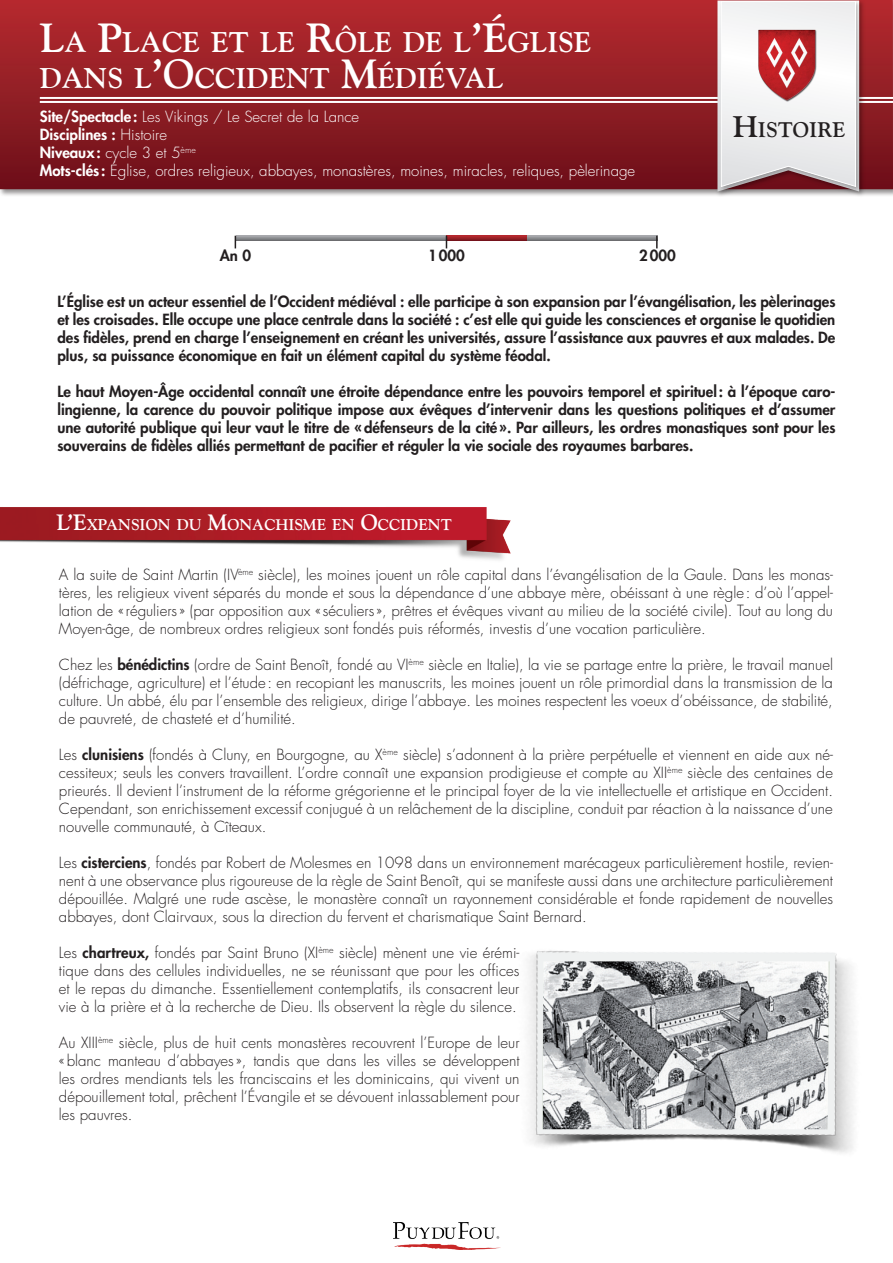
<style>
.page{position:relative;width:893px;height:1263px;background:#fff}
.page>*{position:absolute;margin:0;border:0;box-sizing:border-box;transform-origin:0 0}
.t1{font:700 28.35px/36px "Goudy";color:#fff}
.t2{font:700 21px "Goudy";color:#231f20}
.t3{font:700 15.45px "Goudy";color:#fff}
.t4{font:300 15px/18px "Futura Std";color:#231f20;text-align:justify}
.t5{font:800 15px/18px "Futura Std";color:#231f20;text-align:justify}
.t6{font:300 15px/18px "Futura Std";color:#fff}
.s1{font-size:40.5px}
.s2{font-weight:800}
.s3{font-size:30px}
.s4{font-size:22.05px}
</style>
<div class="page">
<img style="left:393px;top:1222px;width:107px;height:27px">
<svg style="left:236px;top:236px;width:420px;height:5px"></svg>
<img style="left:0;top:507px;width:511px;height:53px">
<div style="left:0;top:0;width:893px;height:197px;background:#231f20;opacity:.5"></div>
<div style="left:0;top:0;width:893px;height:189px;background:linear-gradient(to bottom,#b62b2f,#6d1019)"></div>
<hr style="left:40px;top:97px;width:853px;height:2px;background:#fff">
<hr style="left:40px;top:101px;width:853px;height:2px;background:#fff">
<svg style="left:447px;top:236px;width:79px;height:5px"></svg>
<svg style="left:235px;top:236px;width:1px;height:12px"></svg>
<svg style="left:446px;top:236px;width:1px;height:12px"></svg>
<img style="left:528px;top:950px;width:326px;height:203px">
<img style="left:542px;top:961px;width:288px;height:168px">
<img style="left:649px;top:0;width:244px;height:197px">
<svg style="left:717px;top:1px;width:142px;height:191px"></svg>
<img style="left:747px;top:24px;width:80px;height:80px">
<svg style="left:656px;top:236px;width:2px;height:12px"></svg>
<h1 class="t1" style="left:40px;top:23px;width:552px"><span class="s1">L</span>A <span class="s1">P</span>LACE ET LE <span class="s1">R</span>ÔLE DE L<span class="s1">’</span><span class="s1">É</span>GLISE<br>DANS L<span class="s1">’O</span>CCIDENT <span class="s1">M</span>ÉDIÉVAL</h1>
<p class="t6" style="left:40px;top:108px;width:597px"><span class="s2">Site/Spectacle:</span> Les Vikings / Le Secret de la Lance<br><span class="s2">Disciplines :</span> Histoire<br><span class="s2">Niveaux:</span> cycle 3 et 5<sup>ème<br></sup><span class="s2">Mots-clés :</span> Église, ordres religieux, abbayes, monastères, moines, miracles, reliques, pèlerinage</p>
<p class="t5" style="left:220px;top:246px;width:33px">An 0</p>
<p class="t5" style="left:428px;top:246px;width:38px">1000</p>
<p class="t5" style="left:639px;top:246px;width:38px">2000</p>
<h2 class="t2" style="left:733px;top:117px;width:100px"><span class="s3">H</span>ISTOIRE</h2>
<p class="t5" style="left:57px;top:293px;width:779px">L’Église est un acteur essentiel de l’Occident médiéval : elle participe à son expansion par l’évangélisation, les pèlerinages et les croisades. Elle occupe une place centrale dans la société : c’est elle qui guide les consciences et organise le quotidien des fidèles, prend en charge l’enseignement en créant les universités, assure l’assistance aux pauvres et aux malades. De plus, sa puissance économique en fait un élément capital du système féodal.</p>
<p class="t5" style="left:57px;top:383px;width:780px">Le haut Moyen-Âge occidental connaît une étroite dépendance entre les pouvoirs temporel et spirituel: à l’époque caro&shy;lingienne, la carence du pouvoir politique impose aux évêques d’intervenir dans les questions politiques et d’assumer une autorité publique qui leur vaut le titre de «défenseurs de la cité». Par ailleurs, les ordres monastiques sont pour les souverains de fidèles alliés permettant de pacifier et réguler la vie sociale des royaumes barbares.</p>
<p class="t3" style="left:56px;top:516px;width:397px"><span class="s4">L’E</span>XPANSION DU <span class="s4">M</span>ONACHISME EN <span class="s4">O</span>CCIDENT</p>
<p class="t4" style="left:59px;top:566px;width:776px">A la suite de Saint Martin (IV<sup>ème</sup> siècle), les moines jouent un rôle capital dans l’évangélisation de la Gaule. Dans les monas&shy;tères, les religieux vivent séparés du monde et sous la dépendance d’une abbaye mère, obéissant à une règle: d’où l’appel&shy;lation de «réguliers» (par opposition aux «séculiers», prêtres et évêques vivant au milieu de la société civile). Tout au long du Moyen-âge, de nombreux ordres religieux sont fondés puis réformés, investis d’une vocation particulière.</p>
<p class="t4" style="left:59px;top:656px;width:776px">Chez les <span class="s2">bénédictins</span> (ordre de Saint Benoît, fondé au VI<sup>ème</sup> siècle en Italie), la vie se partage entre la prière, le travail manuel (défrichage, agriculture) et l’étude: en recopiant les manuscrits, les moines jouent un rôle primordial dans la transmission de la culture. Un abbé, élu par l’ensemble des religieux, dirige l’abbaye. Les moines respectent les voeux d’obéissance, de stabilité, de pauvreté, de chasteté et d’humilité.</p>
<p class="t4" style="left:59px;top:746px;width:775px">Les <span class="s2">clunisiens</span> (fondés à Cluny, en Bourgogne, au X<sup>ème</sup> siècle) s’adonnent à la prière perpétuelle et viennent en aide aux né&shy;cessiteux; seuls les convers travaillent. L’ordre connaît une expansion prodigieuse et compte au XII<sup>ème</sup> siècle des centaines de prieurés. Il devient l’instrument de la réforme grégorienne et le principal foyer de la vie intellectuelle et artistique en Occident.<br>Cependant, son enrichissement excessif conjugué à un relâchement de la discipline, conduit par réaction à la naissance d’une nouvelle communauté, à Cîteaux.</p>
<p class="t4" style="left:59px;top:854px;width:776px">Les <span class="s2">cisterciens</span>, fondés par Robert de Molesmes en 1098 dans un environnement marécageux particulièrement hostile, revien&shy;nent à une observance plus rigoureuse de la règle de Saint Benoît, qui se manifeste aussi dans une architecture particulièrement dépouillée. Malgré une rude ascèse, le monastère connaît un rayonnement considérable et fonde rapidement de nouvelles abbayes, dont Clairvaux, sous la direction du fervent et charismatique Saint Bernard.</p>
<p class="t4" style="left:59px;top:944px;width:462px">Les <span class="s2">chartreux,</span> fondés par Saint Bruno (XI<sup>ème</sup> siècle) mènent une vie érémi&shy;tique dans des cellules individuelles, ne se réunissant que pour les offices et le repas du dimanche. Essentiellement contemplatifs, ils consacrent leur vie à la prière et à la recherche de Dieu. Ils observent la règle du silence.</p>
<p class="t4" style="left:59px;top:1034px;width:462px">Au XIII<sup>ème</sup> siècle, plus de huit cents monastères recouvrent l’Europe de leur «blanc manteau d’abbayes», tandis que dans les villes se développent les ordres mendiants tels les franciscains et les dominicains, qui vivent un dépouillement total, prêchent l’Évangile et se dévouent inlassablement pour les pauvres.</p>
</div>
